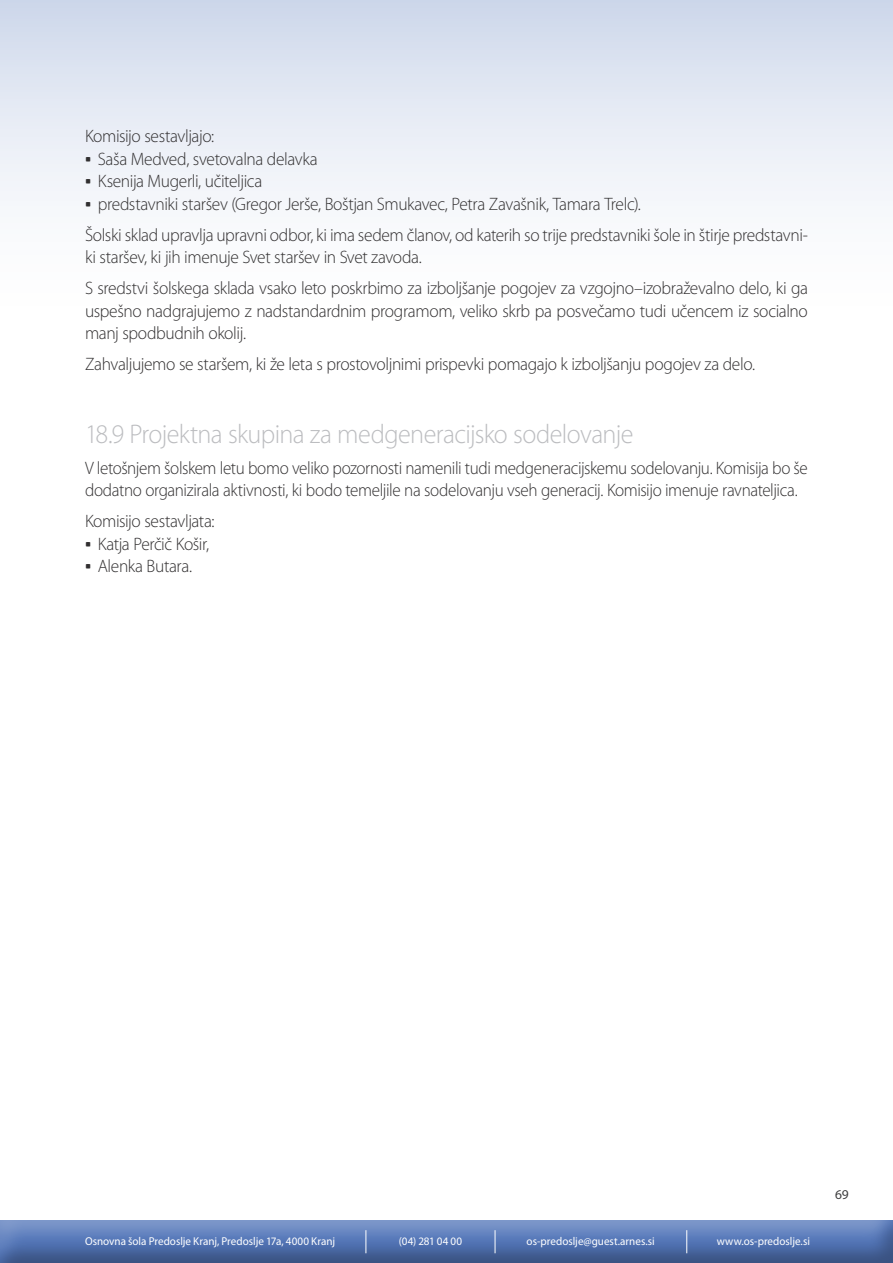
<style>
.page{position:relative;width:893px;height:1263px;background:#fff}
.page>*{position:absolute;margin:0;border:0;box-sizing:border-box;transform-origin:0 0}
.t1{font:300 27px "Myriad Pro";letter-spacing:-.025em;color:#bcbdc0}
.t2{font:300 18px/22.5px "Myriad Pro";letter-spacing:-.025em;color:#312f30}
.t3{font:300 18px/22.5px "Myriad Pro";letter-spacing:-.025em;color:#312f30;scale:.95 1}
.t4{font:13.5px "Myriad Pro";color:#3e3e3f}
.t5{font:11.4px "Myriad Pro";color:#fff}
.s1{font-family:"Agency FB";font-weight:400;font-size:15px}
</style>
<div class="page">
<div style="left:0;top:1218px;width:893px;height:45px;background:#231f20;opacity:.35"></div>
<svg style="left:686px;top:1230px;width:1px;height:23px"></svg>
<svg style="left:366px;top:1230px;width:1px;height:23px"></svg>
<svg style="left:495px;top:1230px;width:1px;height:23px"></svg>
<div style="left:0;top:0;width:893px;height:334px;background:linear-gradient(to bottom,#d2dbec,#fff)"></div>
<p class="t2" style="left:85px;top:125px;width:131px">Komisijo sestavljajo:</p>
<p class="t2" style="left:85px;top:147px;width:234px"><span class="s1">•</span> Saša Medved, svetovalna delavka</p>
<p class="t2" style="left:85px;top:170px;width:179px"><span class="s1">•</span> Ksenija Mugerli, učiteljica</p>
<p class="t2" style="left:85px;top:192px;width:557px"><span class="s1">•</span> predstavniki staršev (Gregor Jerše, Boštjan Smukavec, Petra Zavašnik, Tamara Trelc).</p>
<p class="t2" style="left:85px;top:223px;width:724px">Šolski sklad upravlja upravni odbor, ki ima sedem članov, od katerih so trije predstavniki šole in štirje predstavni&shy;ki staršev, ki jih imenuje Svet staršev in Svet zavoda.</p>
<p class="t2" style="left:85px;top:277px;width:724px;text-align:justify">S sredstvi šolskega sklada vsako leto poskrbimo za izboljšanje pogojev za vzgojno–izobraževalno delo, ki ga uspešno nadgrajujemo z nadstandardnim programom, veliko skrb pa posvečamo tudi učencem iz socialno manj spodbudnih okolij.</p>
<p class="t2" style="left:85px;top:353px;width:672px">Zahvaljujemo se staršem, ki že leta s prostovoljnimi prispevki pomagajo k izboljšanju pogojev za delo.</p>
<p class="t1" style="left:85px;top:418px;width:550px">18.9 Projektna skupina za medgeneracijsko sodelovanje</p>
<p class="t3" style="left:85px;top:456px;width:762px">V letošnjem šolskem letu bomo veliko pozornosti namenili tudi medgeneracijskemu sodelovanju. Komisija bo še dodatno organizirala aktivnosti, ki bodo temeljile na sodelovanju vseh generacij. Komisijo imenuje ravnateljica.</p>
<p class="t2" style="left:85px;top:510px;width:131px">Komisijo sestavljata:</p>
<p class="t2" style="left:85px;top:532px;width:126px"><span class="s1">•</span> Katja Perčič Košir,</p>
<p class="t2" style="left:85px;top:555px;width:109px"><span class="s1">•</span> Alenka Butara.</p>
<p class="t5" style="left:85px;top:1234px;width:252px">Osnovna šola Predoslje Kranj, Predoslje 17a, 4000 Kranj</p>
<p class="t5" style="left:399px;top:1234px;width:65px">(04) 281 04 00</p>
<p class="t5" style="left:527px;top:1234px;width:130px">os-predoslje@guest.arnes.si</p>
<p class="t5" style="left:717px;top:1234px;width:95px">www.os-predoslje.si</p>
<p class="t4" style="left:835px;top:1186px;width:15px">69</p>
</div>
